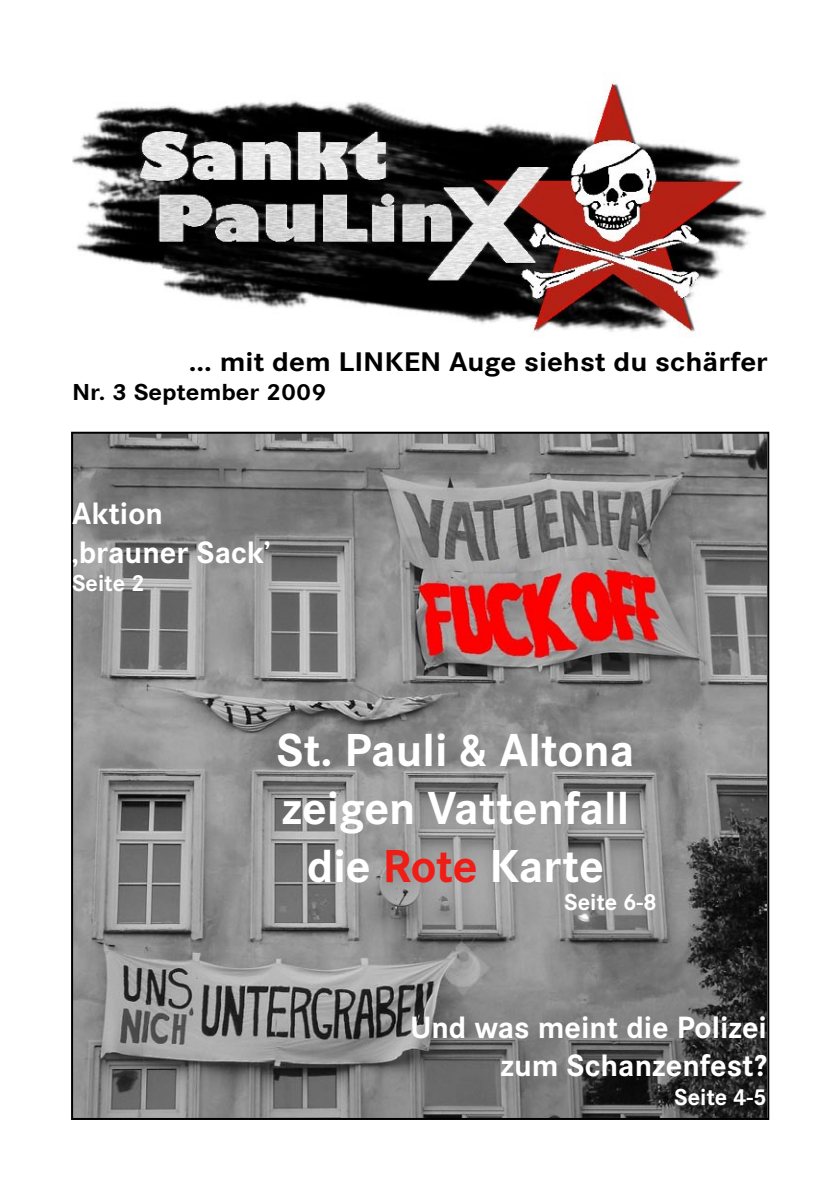
<style>
.page{position:relative;width:840px;height:1191px;background:#fff}
.page>*{position:absolute;margin:0;border:0;box-sizing:border-box;transform-origin:0 0}
.t1{font:700 48px/57.6px "Corporate S";color:#fff;text-align:center}
.t2{font:700 32px/38.4px "Corporate S";color:#fff}
.t3{font:700 28px "Corporate S";color:#000;scale:1.1 1}
.t4{font:700 24px "Corporate S";color:#fff}
.t5{font:700 24px "Corporate S";color:#000;scale:1.1 1}
.s1{color:#f01c16}
</style>
<div class="page">
<img style="left:72px;top:80px;width:694px;height:257px">
<img style="left:74px;top:435px;width:691px;height:682px">
<p class="t3" style="left:189px;top:345px;width:527px">... mit dem LINKEN Auge siehst du schärfer</p>
<p class="t5" style="left:72px;top:378px;width:232px">Nr. 3 September 2009</p>
<p class="t2" style="left:72px;top:495px;width:200px">Aktion ‚brauner Sack’</p>
<p class="t4" style="left:72px;top:569px;width:74px">Seite 2</p>
<h1 class="t1" style="left:276px;top:722px;width:359px">St. Pauli &amp; Altona zeigen Vattenfall die <span class="s1">Rote</span> Karte</h1>
<p class="t4" style="left:564px;top:888px;width:94px">Seite 6-8</p>
<p class="t2" style="left:410px;top:1008px;width:358px;text-align:right">Und was meint die Polizei zum Schanzenfest?</p>
<p class="t4" style="left:673px;top:1083px;width:94px">Seite 4-5</p>
</div>
